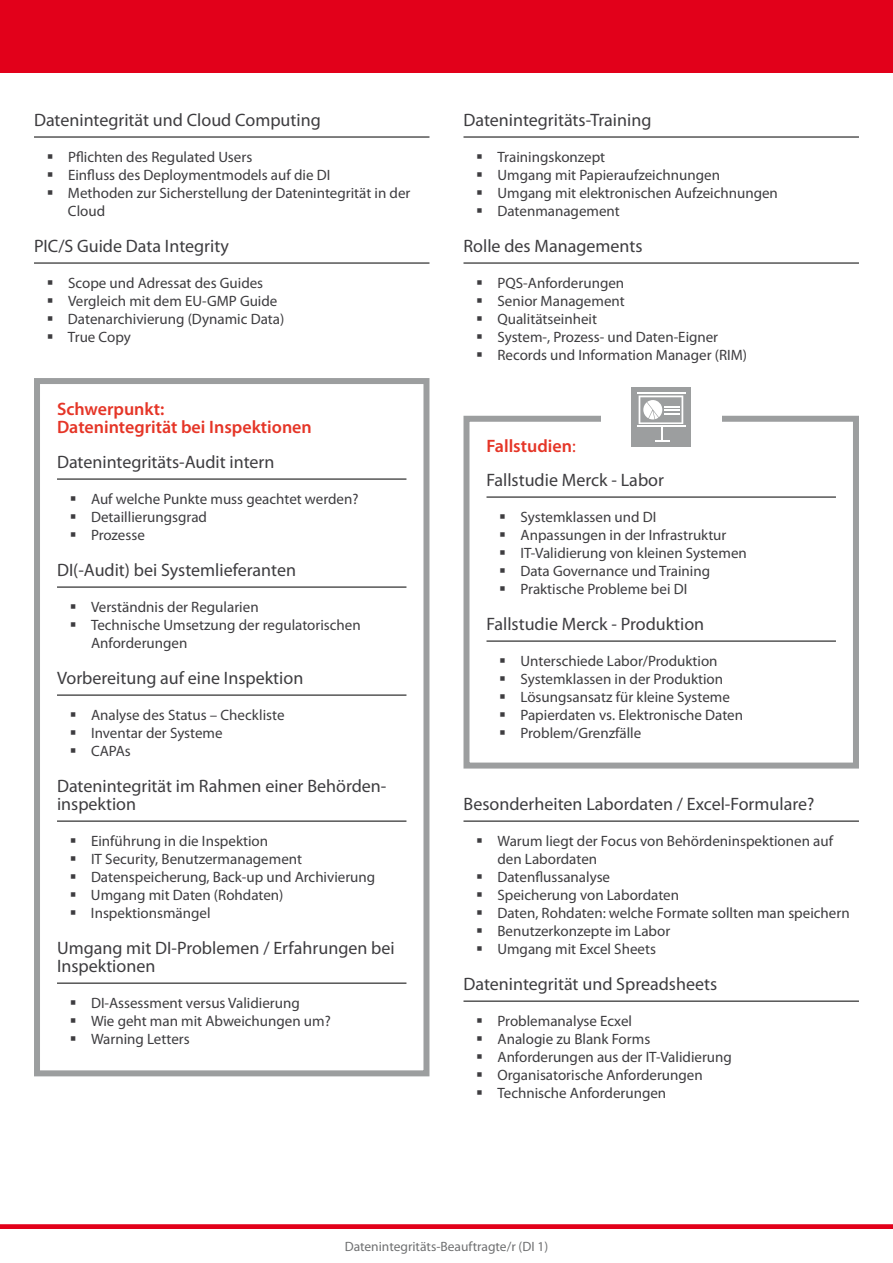
<style>
.page{position:relative;width:893px;height:1263px;background:#fff}
.page>*{position:absolute;margin:0;border:0;box-sizing:border-box;transform-origin:0 0}
.t1{font:18px/18px "Myriad Pro";color:#3e3d40}
.t2{font:600 18px/18px "Myriad Pro";color:#e53527}
.t3{font:15px/18px "Myriad Pro";color:#3e3d40}
.t4{font:13.5px "Myriad Pro";color:#707172}
.s1{font-weight:600;color:#e53527}
.s2{color:#e53527}
</style>
<div class="page">
<div style="left:0;top:0;width:893px;height:72px;background:#e2001a"></div>
<div style="left:0;top:1224px;width:893px;height:5px;background:#e2001a"></div>
<hr style="left:34px;top:137px;width:395px;height:1px;background:#000">
<hr style="left:34px;top:263px;width:395px;height:1px;background:#000">
<hr style="left:57px;top:479px;width:349px;height:1px;background:#000">
<hr style="left:57px;top:587px;width:349px;height:1px;background:#000">
<hr style="left:57px;top:695px;width:349px;height:1px;background:#000">
<hr style="left:57px;top:821px;width:349px;height:1px;background:#000">
<hr style="left:57px;top:983px;width:349px;height:1px;background:#000">
<div style="left:34px;top:378px;width:395px;height:698px;border:6px solid #9c9e9f"></div>
<hr style="left:463px;top:137px;width:396px;height:1px;background:#000">
<hr style="left:463px;top:263px;width:396px;height:1px;background:#000">
<hr style="left:463px;top:821px;width:396px;height:1px;background:#000">
<hr style="left:463px;top:1001px;width:396px;height:1px;background:#000">
<hr style="left:486px;top:497px;width:350px;height:1px;background:#000">
<hr style="left:486px;top:641px;width:350px;height:1px;background:#000">
<div style="left:463px;top:416px;width:396px;height:352px;border:6px solid #9c9e9f"></div>
<div style="left:602px;top:412px;width:120px;height:22px;background:#fff"></div>
<div style="left:631px;top:387px;width:60px;height:60px;background:#9c9e9f"></div>
<hr style="left:637px;top:392px;width:48px;height:2px;background:#fff">
<hr style="left:637px;top:426px;width:48px;height:1px;background:#fff">
<svg style="left:639px;top:395px;width:44px;height:47px"></svg>
<p class="t1" style="left:34px;top:111px;width:288px">Datenintegrität und Cloud Computing</p>
<p class="t3" style="left:68px;top:148px;width:344px">Pflichten des Regulated Users<br>Einfluss des Deploymentmodels auf die DI<br>Methoden zur Sicherstellung der Datenintegrität in der Cloud</p>
<p class="t1" style="left:34px;top:237px;width:196px">PIC/S Guide Data Integrity</p>
<p class="t3" style="left:68px;top:274px;width:218px">Scope und Adressat des Guides<br>Vergleich mit dem EU-GMP Guide<br>Datenarchivierung (Dynamic Data)<br>True Copy</p>
<p class="t2" style="left:57px;top:399px;width:256px">Schwerpunkt:<br>Datenintegrität bei Inspektionen</p>
<p class="t1" style="left:57px;top:453px;width:219px">Datenintegritäts-Audit intern</p>
<p class="t3" style="left:91px;top:490px;width:269px">Auf welche Punkte muss geachtet werden?<br>Detaillierungsgrad<br>Prozesse</p>
<p class="t1" style="left:57px;top:561px;width:240px">DI(-Audit) bei Systemlieferanten</p>
<p class="t3" style="left:91px;top:598px;width:271px">Verständnis der Regularien<br>Technische Umsetzung der regulatorischen<br>Anforderungen</p>
<p class="t1" style="left:57px;top:669px;width:248px">Vorbereitung auf eine Inspektion</p>
<p class="t3" style="left:91px;top:706px;width:195px">Analyse des Status – Checkliste<br>Inventar der Systeme<br>CAPAs</p>
<p class="t1" style="left:57px;top:777px;width:331px">Datenintegrität im Rahmen einer Behörden&shy;inspektion</p>
<p class="t3" style="left:91px;top:832px;width:286px">Einführung in die Inspektion<br>IT Security, Benutzermanagement<br>Datenspeicherung, Back-up und Archivierung<br>Umgang mit Daten (Rohdaten)<br>Inspektionsmängel</p>
<p class="t1" style="left:57px;top:939px;width:339px">Umgang mit DI-Problemen / Erfahrungen bei<br>Inspektionen</p>
<p class="t3" style="left:91px;top:994px;width:241px">DI-Assessment versus Validierung<br>Wie geht man mit Abweichungen um?<br>Warning Letters</p>
<p class="t1" style="left:463px;top:111px;width:189px">Datenintegritäts-Training</p>
<p class="t3" style="left:497px;top:148px;width:282px">Trainingskonzept<br>Umgang mit Papieraufzeichnungen<br>Umgang mit elektronischen Aufzeichnungen<br>Datenmanagement</p>
<p class="t1" style="left:463px;top:237px;width:181px">Rolle des Managements</p>
<p class="t3" style="left:497px;top:274px;width:251px">PQS-Anforderungen<br>Senior Management<br>Qualitätseinheit<br>System-, Prozess- und Daten-Eigner<br>Records und Information Manager (RIM)</p>
<p class="t1" style="left:486px;top:430px;width:179px;line-height:33.8px"><span class="s1">Fallstudien</span><span class="s2">:<br></span>Fallstudie Merck - Labor</p>
<p class="t3" style="left:520px;top:508px;width:228px">Systemklassen und DI<br>Anpassungen in der Infrastruktur<br>IT-Validierung von kleinen Systemen<br>Data Governance und Training<br>Praktische Probleme bei DI</p>
<p class="t1" style="left:486px;top:615px;width:219px">Fallstudie Merck - Produktion</p>
<p class="t3" style="left:520px;top:652px;width:224px">Unterschiede Labor/Produktion<br>Systemklassen in der Produktion<br>Lösungsansatz für kleine Systeme<br>Papierdaten vs. Elektronische Daten<br>Problem/Grenzfälle</p>
<p class="t1" style="left:463px;top:795px;width:352px">Besonderheiten Labordaten / Excel-Formulare?</p>
<p class="t3" style="left:497px;top:832px;width:354px">Warum liegt der Focus von Behördeninspektionen auf den Labordaten<br>Datenflussanalyse<br>Speicherung von Labordaten<br>Daten, Rohdaten: welche Formate sollten man speichern<br>Benutzerkonzepte im Labor<br>Umgang mit Excel Sheets</p>
<p class="t1" style="left:463px;top:975px;width:255px">Datenintegrität und Spreadsheets</p>
<p class="t3" style="left:497px;top:1012px;width:236px">Problemanalyse Ecxel<br>Analogie zu Blank Forms<br>Anforderungen aus der IT-Validierung<br>Organisatorische Anforderungen<br>Technische Anforderungen</p>
<p class="t4" style="left:345px;top:1239px;width:205px">Datenintegritäts-Beauftragte/r (DI 1)</p>
</div>
